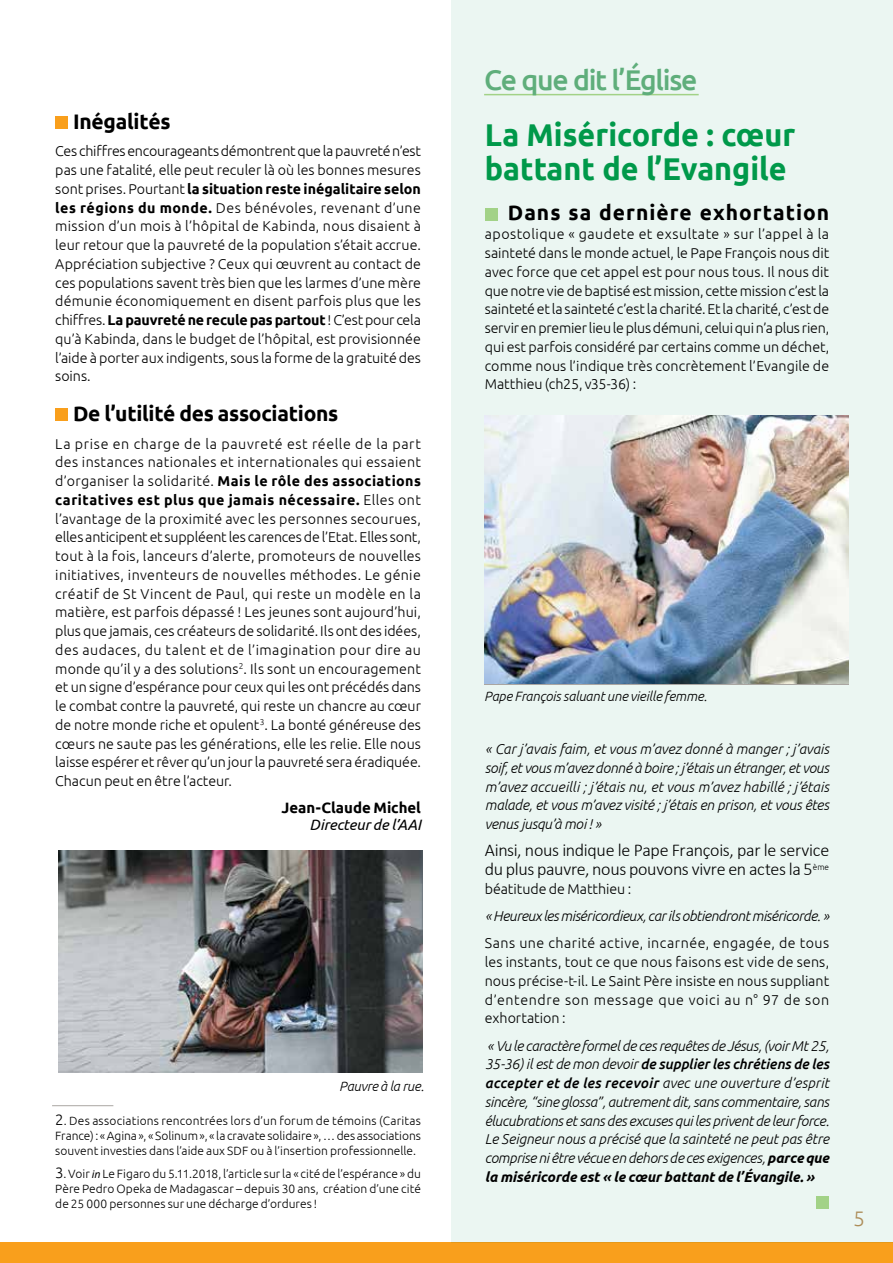
<style>
.page{position:relative;width:893px;height:1263px;background:#fff}
.page>*{position:absolute;margin:0;border:0;box-sizing:border-box;transform-origin:0 0}
.t1{font:700 31.5px/34.5px "Ubuntu";color:#00994a}
.t2{font:500 28.5px "Ubuntu";letter-spacing:-.045em;color:#5fae7b}
.t3{font:700 21px "Ubuntu";letter-spacing:-.01em;color:#000}
.t4{font:700 21px "Ubuntu";letter-spacing:.045em;color:#000}
.t5{font:300 21px "Ubuntu";color:#bc935e}
.t6{font:300 18px/18.8px "Calibri";letter-spacing:-.02em;color:#000}
.t7{font:700 15px "Ubuntu";color:#000}
.t8{font:italic 15px "Ubuntu";letter-spacing:-.005em;color:#000}
.t9{font:300 14.25px/18.8px "Ubuntu";color:#000;text-align:justify}
.t10{font:italic 300 14.25px/18.8px "Ubuntu";letter-spacing:-.015em;color:#000;text-align:justify}
.t11{font:italic 300 13.5px "Ubuntu";letter-spacing:-.01em;color:#000}
.t12{font:300 12px/15px "Ubuntu";letter-spacing:.005em;color:#000;text-align:justify}
.s1{font-weight:700}
.s2{font-size:15px}
.s3{font-family:"Calibri";font-weight:400;font-style:italic}
.s4{font-weight:500}
</style>
<div class="page">
<div style="left:0;top:1242px;width:893px;height:21px;background:#f99f1c"></div>
<div style="left:55px;top:116px;width:13px;height:13px;background:#f99f1c"></div>
<div style="left:55px;top:408px;width:13px;height:13px;background:#f99f1c"></div>
<div style="left:451px;top:0;width:442px;height:1242px;background:#ebf6f2"></div>
<div style="left:485px;top:208px;width:12px;height:12px;background:#a2d287"></div>
<div style="left:816px;top:1196px;width:13px;height:13px;background:#a2d287"></div>
<hr style="left:484px;top:94px;width:215px;height:1px;background:#a2d287">
<img style="left:484px;top:416px;width:365px;height:267px">
<img style="left:58px;top:851px;width:364px;height:222px">
<hr style="left:52px;top:1105px;width:61px;height:1px;background:#aaa6a2">
<h3 class="t3" style="left:73px;top:109px;width:99px">Inégalités</h3>
<p class="t9" style="left:55px;top:141px;width:367px">Ces chiffres encourageants démontrent que la pauvreté n’est pas une fatalité, elle peut reculer là où les bonnes mesures sont prises. Pourtant <span class="s1">la situation reste inégalitaire selon les régions du monde.</span> Des bénévoles, revenant d’une mission d’un mois à l’hôpital de Kabinda, nous disaient à leur retour que la pauvreté de la population s’était accrue.<br>Appréciation subjective ? Ceux qui œuvrent au contact de ces populations savent très bien que les larmes d’une mère démunie économiquement en disent parfois plus que les chiffres. <span class="s1">La pauvreté ne recule pas partout</span> ! C’est pour cela qu’à Kabinda, dans le budget de l’hôpital, est provisionnée l’aide à porter aux indigents, sous la forme de la gratuité des soins.</p>
<h3 class="t3" style="left:73px;top:401px;width:267px">De l’utilité des associations</h3>
<p class="t9" style="left:55px;top:434px;width:367px">La prise en charge de la pauvreté est réelle de la part des instances nationales et internationales qui essaient d’organiser la solidarité. <span class="s1">Mais le rôle des associations caritatives est plus que jamais nécessaire.</span> Elles ont l’avantage de la proximité avec les personnes secourues, elles anticipent et suppléent les carences de l’Etat. Elles sont, tout à la fois, lanceurs d’alerte, promoteurs de nouvelles initiatives, inventeurs de nouvelles méthodes. Le génie créatif de St Vincent de Paul, qui reste un modèle en la matière, est parfois dépassé ! Les jeunes sont aujourd’hui, plus que jamais, ces créateurs de solidarité. Ils ont des idées, des audaces, du talent et de l’imagination pour dire au monde qu’il y a des solutions<sup>2</sup>. Ils sont un encouragement et un signe d’espérance pour ceux qui les ont précédés dans le combat contre la pauvreté, qui reste un chancre au cœur de notre monde riche et opulent<sup>3</sup>. La bonté généreuse des cœurs ne saute pas les générations, elle les relie. Elle nous laisse espérer et rêver qu’un jour la pauvreté sera éradiquée.<br>Chacun peut en être l’acteur.</p>
<p class="t7" style="left:281px;top:799px;width:141px">Jean-Claude Michel</p>
<p class="t8" style="left:310px;top:815px;width:113px">Directeur de l’AAI</p>
<p class="t11" style="left:339px;top:1078px;width:86px">Pauvre à la rue.</p>
<p class="t12" style="left:55px;top:1113px;width:367px"><span class="s2">2</span>. Des associations rencontrées lors d’un forum de témoins (Caritas France) : « Agina », « Solinum », « la cravate solidaire », … des associations souvent investies dans l’aide aux SDF ou à l’insertion professionnelle.</p>
<p class="t12" style="left:55px;top:1165px;width:367px"><span class="s2">3</span>. Voir <span class="s3">in</span> Le Figaro du 5.11.2018, l’article sur la « cité de l’espérance » du Père Pedro Opeka de Madagascar – depuis 30 ans, création d’une cité de 25 000 personnes sur une décharge d’ordures !</p>
<h2 class="t2" style="left:484px;top:61px;width:215px">Ce que dit l’église</h2>
<h1 class="t1" style="left:485px;top:117px;width:312px">La Miséricorde : cœur battant de l’Evangile</h1>
<h3 class="t4" style="left:508px;top:200px;width:323px">Dans sa dernière exhortation</h3>
<p class="t9" style="left:485px;top:224px;width:346px">apostolique « gaudete et exsultate » sur l’appel à la sainteté dans le monde actuel, le Pape François nous dit avec force que cet appel est pour nous tous. Il nous dit que notre vie de baptisé est mission, cette mission c’est la sainteté et la sainteté c’est la charité. Et la charité, c’est de servir en premier lieu le plus démuni, celui qui n’a plus rien, qui est parfois considéré par certains comme un déchet, comme nous l’indique très concrètement l’Evangile de Matthieu (ch25, v35-36) :</p>
<p class="t11" style="left:484px;top:688px;width:224px">Pape François saluant une vieille femme.</p>
<p class="t10" style="left:485px;top:739px;width:346px">« Car j’avais faim, et vous m’avez donné à manger ; j’avais soif, et vous m’avez donné à boire ; j’étais un étranger, et vous m’avez accueilli ; j’étais nu, et vous m’avez habillé ; j’étais malade, et vous m’avez visité ; j’étais en prison, et vous êtes venus jusqu’à moi ! »</p>
<p class="t6" style="left:485px;top:841px;width:346px">Ainsi, nous indique le Pape François, par le service du plus pauvre, nous pouvons vivre en actes la 5<sup>ème</sup></p>
<p class="t9" style="left:485px;top:879px;width:148px">béatitude de Matthieu :</p>
<p class="t10" style="left:485px;top:906px;width:346px">« Heureux les miséricordieux, car ils obtiendront miséricorde. »</p>
<p class="t9" style="left:485px;top:933px;width:346px">Sans une charité active, incarnée, engagée, de tous les instants, tout ce que nous faisons est vide de sens, nous précise-t-il. Le Saint Père insiste en nous suppliant d’entendre son message que voici au n° 97 de son exhortation :</p>
<p class="t10" style="left:485px;top:1036px;width:346px">« Vu le caractère formel de ces requêtes de Jésus, (voir Mt 25, 35-36) il est de mon devoir <span class="s4">de supplier les chrétiens de les accepter et de les recevoir</span> avec une ouverture d’esprit sincère, “sine glossa”, autrement dit, sans commentaire, sans élucubrations et sans des excuses qui les privent de leur force.<br>Le Seigneur nous a précisé que la sainteté ne peut pas être comprise ni être vécue en dehors de ces exigences, <span class="s1">parce que la miséricorde est « le cœur battant de l’Évangile. »</span></p>
<h3 class="t5" style="left:853px;top:1206px;width:13px">5</h3>
</div>
